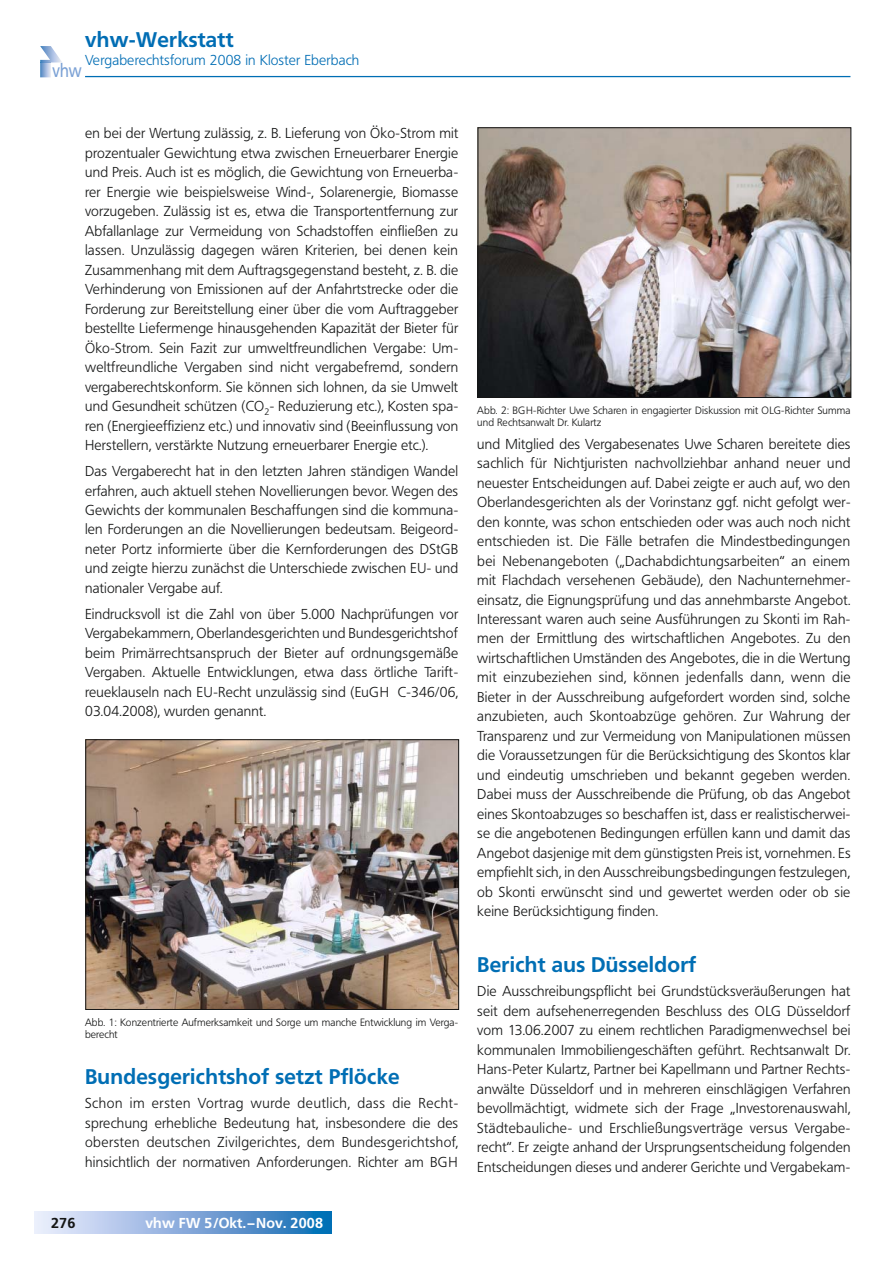
<style>
.page{position:relative;width:893px;height:1263px;background:#fff}
.page>*{position:absolute;margin:0;border:0;box-sizing:border-box;transform-origin:0 0}
.t1{font:700 21px "Frutiger BQ";letter-spacing:.015em;color:#006eb4}
.t2{font:700 21px "Frutiger BQ";letter-spacing:.015em;color:#006db4}
.t3{font:18.75px "Frutiger BQ";color:#7ba1d5;scale:.83 1}
.t4{font:300 14.25px/19.5px "Frutiger BQ";letter-spacing:.015em;color:#151616;text-align:justify}
.t5{font:300 14.25px "Frutiger BQ";letter-spacing:.015em;color:#006db4}
.t6{font:700 14.25px "Frutiger BQ";letter-spacing:.015em;color:#fff}
.t7{font:700 14.25px "Frutiger BQ";color:#151616}
.t8{font:300 10.5px/12.6px "Frutiger BQ";letter-spacing:.01em;color:#151616}
</style>
<div class="page">
<svg style="left:34px;top:1212px;width:298px;height:21px;background:#82abd9"></svg>
<hr style="left:85px;top:76px;width:765px;height:1px;background:#006eb4">
<svg style="left:40px;top:46px;width:22px;height:32px"></svg>
<img style="left:88px;top:742px;width:369px;height:266px">
<div style="left:86px;top:740px;width:373px;height:270px;border:1px solid #151616"></div>
<img style="left:480px;top:130px;width:369px;height:266px">
<div style="left:478px;top:128px;width:373px;height:270px;border:1px solid #151616"></div>
<h1 class="t2" style="left:85px;top:31px;width:150px">vhw-Werkstatt</h1>
<p class="t5" style="left:85px;top:55px;width:276px">Vergaberechtsforum 2008 in Kloster Eberbach</p>
<h2 class="t3" style="left:52px;top:63px;width:37px">vhw</h2>
<p class="t4" style="left:85px;top:125px;width:375px">en bei der Wertung zulässig, z. B. Lieferung von Öko-Strom mit prozentualer Gewichtung etwa zwischen Erneuerbarer Energie und Preis. Auch ist es möglich, die Gewichtung von Erneuerba&shy;rer Energie wie beispielsweise Wind-, Solarenergie, Biomasse vorzugeben. Zulässig ist es, etwa die Transportentfernung zur Abfallanlage zur Vermeidung von Schadstoffen einfließen zu lassen. Unzulässig dagegen wären Kriterien, bei denen kein Zusammenhang mit dem Auftragsgegenstand besteht, z. B. die Verhinderung von Emissionen auf der Anfahrtstrecke oder die Forderung zur Bereitstellung einer über die vom Auftraggeber bestellte Liefermenge hinausgehenden Kapazität der Bieter für Öko-Strom. Sein Fazit zur umweltfreundlichen Vergabe: Um&shy;weltfreundliche Vergaben sind nicht vergabefremd, sondern vergaberechtskonform. Sie können sich lohnen, da sie Umwelt und Gesundheit schützen (CO<sub>2</sub>- Reduzierung etc.), Kosten spa&shy;ren (Energieeffizienz etc.) und innovativ sind (Beeinflussung von Herstellern, verstärkte Nutzung erneuerbarer Energie etc.).</p>
<p class="t4" style="left:85px;top:463px;width:375px">Das Vergaberecht hat in den letzten Jahren ständigen Wandel erfahren, auch aktuell stehen Novellierungen bevor. Wegen des Gewichts der kommunalen Beschaffungen sind die kommuna&shy;len Forderungen an die Novellierungen bedeutsam. Beigeord&shy;neter Portz informierte über die Kernforderungen des DStGB und zeigte hierzu zunächst die Unterschiede zwischen EU- und nationaler Vergabe auf.</p>
<p class="t4" style="left:85px;top:605px;width:375px">Eindrucksvoll ist die Zahl von über 5.000 Nachprüfungen vor Vergabekammern, Oberlandesgerichten und Bundesgerichtshof beim Primärrechtsanspruch der Bieter auf ordnungsgemäße Vergaben. Aktuelle Entwicklungen, etwa dass örtliche Tarift&shy;reueklauseln nach EU-Recht unzulässig sind (EuGH C-346/06, 03.04.2008), wurden genannt.</p>
<p class="t8" style="left:85px;top:1017px;width:375px">Abb. 1: Konzentrierte Aufmerksamkeit und Sorge um manche Entwicklung im Verga&shy;berecht</p>
<h1 class="t1" style="left:85px;top:1068px;width:316px">Bundesgerichtshof setzt Pflöcke</h1>
<p class="t4" style="left:85px;top:1095px;width:375px">Schon im ersten Vortrag wurde deutlich, dass die Recht&shy;sprechung erhebliche Bedeutung hat, insbesondere die des obersten deutschen Zivilgerichtes, dem Bundesgerichtshof, hinsichtlich der normativen Anforderungen. Richter am BGH</p>
<p class="t7" style="left:51px;top:1217px;width:26px">276</p>
<p class="t6" style="left:145px;top:1217px;width:179px">vhw FW 5 /Okt. – Nov. 2008</p>
<p class="t8" style="left:477px;top:405px;width:375px">Abb. 2: BGH-Richter Uwe Scharen in engagierter Diskussion mit OLG-Richter Summa und Rechtsanwalt Dr. Kulartz</p>
<p class="t4" style="left:477px;top:435px;width:375px">und Mitglied des Vergabesenates Uwe Scharen bereitete dies sachlich für Nichtjuristen nachvollziehbar anhand neuer und neuester Entscheidungen auf. Dabei zeigte er auch auf, wo den Oberlandesgerichten als der Vorinstanz ggf. nicht gefolgt wer&shy;den konnte, was schon entschieden oder was auch noch nicht entschieden ist. Die Fälle betrafen die Mindestbedingungen bei Nebenangeboten („Dachabdichtungsarbeiten“ an einem mit Flachdach versehenen Gebäude), den Nachunternehmer&shy;einsatz, die Eignungsprüfung und das annehmbarste Angebot.<br>Interessant waren auch seine Ausführungen zu Skonti im Rah&shy;men der Ermittlung des wirtschaftlichen Angebotes. Zu den wirtschaftlichen Umständen des Angebotes, die in die Wertung mit einzubeziehen sind, können jedenfalls dann, wenn die Bieter in der Ausschreibung aufgefordert worden sind, solche anzubieten, auch Skontoabzüge gehören. Zur Wahrung der Transparenz und zur Vermeidung von Manipulationen müssen die Voraussetzungen für die Berücksichtigung des Skontos klar und eindeutig umschrieben und bekannt gegeben werden.<br>Dabei muss der Ausschreibende die Prüfung, ob das Angebot eines Skontoabzuges so beschaffen ist, dass er realistischerwei&shy;se die angebotenen Bedingungen erfüllen kann und damit das Angebot dasjenige mit dem günstigsten Preis ist, vornehmen. Es empfiehlt sich, in den Ausschreibungsbedingungen festzulegen, ob Skonti erwünscht sind und gewertet werden oder ob sie keine Berücksichtigung finden.</p>
<h1 class="t1" style="left:477px;top:956px;width:221px">Bericht aus Düsseldorf</h1>
<p class="t4" style="left:477px;top:983px;width:375px">Die Ausschreibungspflicht bei Grundstücksveräußerungen hat seit dem aufsehenerregenden Beschluss des OLG Düsseldorf vom 13.06.2007 zu einem rechtlichen Paradigmenwechsel bei kommunalen Immobiliengeschäften geführt. Rechtsanwalt Dr.<br>Hans-Peter Kulartz, Partner bei Kapellmann und Partner Rechts&shy;anwälte Düsseldorf und in mehreren einschlägigen Verfahren bevollmächtigt, widmete sich der Frage „Investorenauswahl, Städtebauliche- und Erschließungsverträge versus Vergabe&shy;recht“. Er zeigte anhand der Ursprungsentscheidung folgenden Entscheidungen dieses und anderer Gerichte und Vergabekam-</p>
</div>
